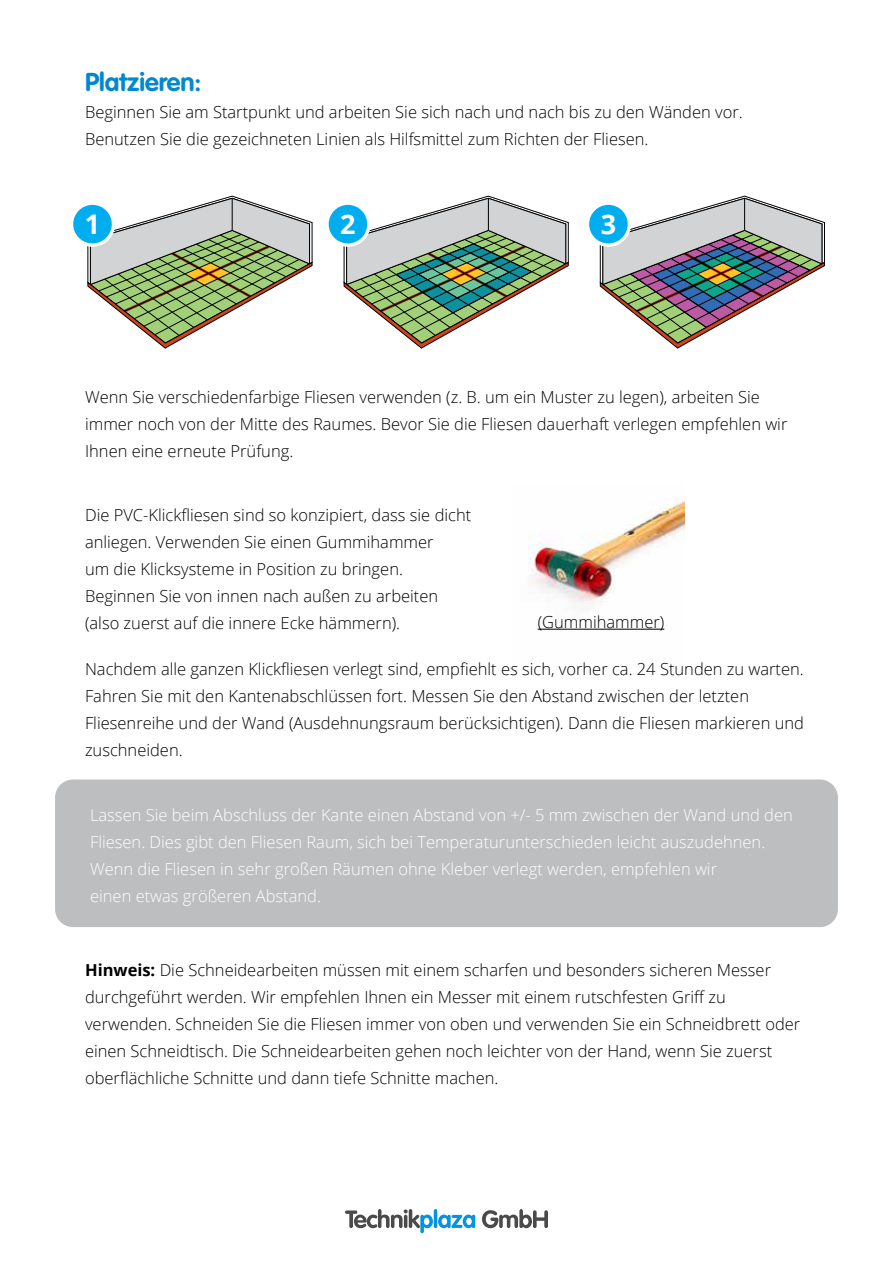
<style>
.page{position:relative;width:893px;height:1263px;background:#fff}
.page>*{position:absolute;margin:0;border:0;box-sizing:border-box;transform-origin:0 0}
.t1{font:700 27px "Open Sans";color:#fff}
.t2{font:700 25.5px "VAG Rounded";color:#0089cf}
.t3{font:300 16.5px/27px "Open Sans";color:#000101}
.t4{font:300 16.5px/27px "Open Sans";color:#000}
.t5{font:300 16.5px/27px "Open Sans";color:#fff}
.s1{font-weight:700}
</style>
<div class="page">
<svg style="left:345px;top:1209px;width:130px;height:24px"></svg>
<svg style="left:482px;top:1209px;width:66px;height:19px"></svg>
<div style="left:55px;top:779px;width:783px;height:148px;background:#bcbec0;border-radius:18px"></div>
<img style="left:528px;top:500px;width:157px;height:130px">
<hr style="left:538px;top:629px;width:126px;height:1px;background:#000">
<svg style="left:343px;top:196px;width:226px;height:153px"></svg>
<svg style="left:600px;top:196px;width:225px;height:153px"></svg>
<svg style="left:87px;top:196px;width:226px;height:153px"></svg>
<div style="left:72px;top:203px;width:41px;height:42px;background:#00aeef;border-radius:50%"></div>
<div style="left:70px;top:201px;width:45px;height:46px;border:3px solid #fff;border-radius:50%"></div>
<div style="left:327px;top:203px;width:42px;height:42px;background:#00aeef;border-radius:50%"></div>
<div style="left:325px;top:201px;width:46px;height:46px;border:3px solid #fff;border-radius:50%"></div>
<div style="left:587px;top:203px;width:42px;height:42px;background:#00aeef;border-radius:50%"></div>
<div style="left:586px;top:201px;width:45px;height:46px;border:3px solid #fff;border-radius:50%"></div>
<h2 class="t2" style="left:85px;top:68px;width:118px">Platzieren:</h2>
<p class="t3" style="left:85px;top:99px;width:659px">Beginnen Sie am Startpunkt und arbeiten Sie sich nach und nach bis zu den Wänden vor.<br>Benutzen Sie die gezeichneten Linien als Hilfsmittel zum Richten der Fliesen.</p>
<h1 class="t1" style="left:85px;top:205px;width:17px">1</h1>
<h1 class="t1" style="left:340px;top:205px;width:17px">2</h1>
<h1 class="t1" style="left:601px;top:205px;width:17px">3</h1>
<p class="t3" style="left:85px;top:384px;width:704px">Wenn Sie verschiedenfarbige Fliesen verwenden (z. B. um ein Muster zu legen), arbeiten Sie immer noch von der Mitte des Raumes. Bevor Sie die Fliesen dauerhaft verlegen empfehlen wir<br>Ihnen eine erneute Prüfung.</p>
<p class="t3" style="left:85px;top:501px;width:388px">Die PVC-Klickfliesen sind so konzipiert, dass sie dicht anliegen. Verwenden Sie einen Gummihammer<br>um die Klicksysteme in Position zu bringen.<br>Beginnen Sie von innen nach außen zu arbeiten (also zuerst auf die innere Ecke hämmern).</p>
<p class="t4" style="left:538px;top:608px;width:128px">(Gummihammer)</p>
<p class="t3" style="left:85px;top:655px;width:720px">Nachdem alle ganzen Klickfliesen verlegt sind, empfiehlt es sich, vorher ca. 24 Stunden zu warten.<br>Fahren Sie mit den Kantenabschlüssen fort. Messen Sie den Abstand zwischen der letzten Fliesenreihe und der Wand (Ausdehnungsraum berücksichtigen). Dann die Fliesen markieren und zuschneiden.</p>
<p class="t5" style="left:90px;top:801px;width:704px">Lassen Sie beim Abschluss der Kante einen Abstand von +/- 5 mm zwischen der Wand und den Fliesen. Dies gibt den Fliesen Raum, sich bei Temperaturunterschieden leicht auszudehnen.<br>Wenn die Fliesen in sehr großen Räumen ohne Kleber verlegt werden, empfehlen wir<br>einen etwas größeren Abstand.</p>
<p class="t4" style="left:85px;top:956px;width:717px"><span class="s1">Hinweis:</span> Die Schneidearbeiten müssen mit einem scharfen und besonders sicheren Messer durchgeführt werden. Wir empfehlen Ihnen ein Messer mit einem rutschfesten Griff zu verwenden. Schneiden Sie die Fliesen immer von oben und verwenden Sie ein Schneidbrett oder einen Schneidtisch. Die Schneidearbeiten gehen noch leichter von der Hand, wenn Sie zuerst oberflächliche Schnitte und dann tiefe Schnitte machen.</p>
</div>
